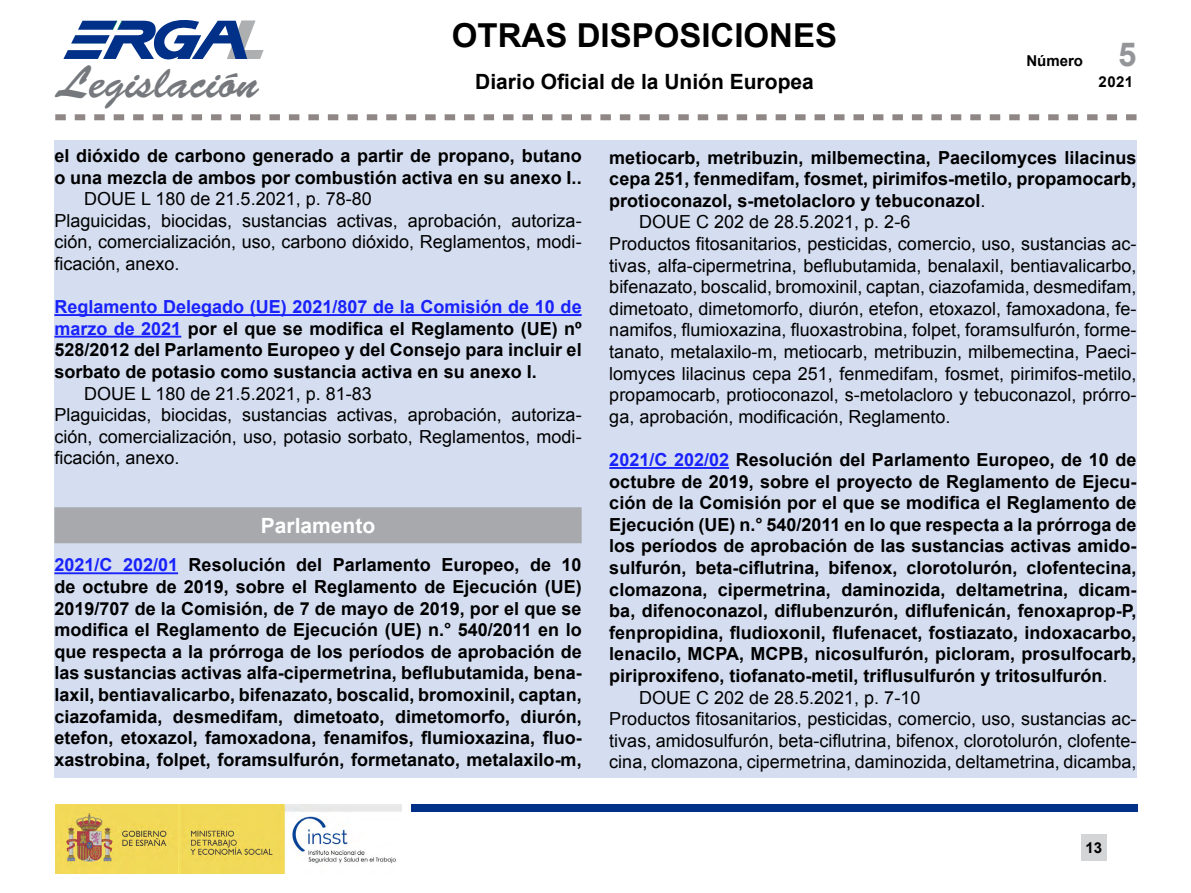
<style>
.page{position:relative;width:1191px;height:893px;background:#fff}
.page>*{position:absolute;margin:0;border:0;box-sizing:border-box;transform-origin:0 0}
.t1{font:italic 900 53.55px "Helvetica LT Std";color:#aeafb1;scale:1.11 1}
.t2{font:45.45px "Brush Script Std";color:#75787c}
.t3{font:700 33px "Arial";color:#000}
.t4{font:700 33px "Arial";color:#939598}
.t5{font:700 21px "Arial";color:#000}
._2_encabezados_EN_BL{font:700 21px "Arial";color:#fff}
._1_texto_normal{font:700 18px/21.6px "Arial";color:#000;text-align:justify}
._1_texto_normal-2{font:18px/21.6px "Arial";color:#000;text-align:justify}
._3_Texto_con_sangria{font:18px "Arial";color:#000}
.t6{font:700 15px "Arial";color:#000}
.s1{color:#1922fb}
.s2{font-weight:400}
</style>
<div class="page">
<div style="left:54px;top:140px;width:1082px;height:638px;background:#d5def1"></div>
<svg style="left:55px;top:114px;width:1081px;height:6px"></svg>
<div style="left:1080px;top:834px;width:26px;height:27px;background:#d3d5d6"></div>
<img style="left:55px;top:804px;width:346px;height:69px">
<div style="left:410px;top:805px;width:727px;height:7px;background:#003088"></div>
<svg style="left:63px;top:20px;width:184px;height:40px"></svg>
<hr style="left:54px;top:314px;width:527px;height:2px;background:#1922fb">
<hr style="left:54px;top:336px;width:127px;height:2px;background:#1922fb">
<div style="left:54px;top:507px;width:527px;height:36px;background:#a7a9ac"></div>
<hr style="left:54px;top:572px;width:124px;height:2px;background:#1922fb">
<hr style="left:609px;top:467px;width:120px;height:2px;background:#1922fb">
<h1 class="t1" style="left:222px;top:5px;width:49px">L</h1>
<h2 class="t2" style="left:57px;top:57px;width:202px">Legislación</h2>
<h3 class="t3" style="left:452px;top:13px;width:387px">OTRAS DISPOSICIONES</h3>
<p class="t5" style="left:475px;top:68px;width:340px">Diario Oficial de la Unión Europea</p>
<p class="t6" style="left:1026px;top:51px;width:58px">Número</p>
<h3 class="t4" style="left:1118px;top:32px;width:20px">5</h3>
<p class="t6" style="left:1098px;top:72px;width:36px">2021</p>
<p class="_1_texto_normal" style="left:54px;top:145px;width:529px">el dióxido de carbono generado a partir de propano, butano o una mezcla de ambos por combustión activa en su anexo I..</p>
<p class="_3_Texto_con_sangria" style="left:84px;top:187px;width:289px">DOUE L 180 de 21.5.2021, p. 78-80</p>
<p class="_1_texto_normal-2" style="left:54px;top:210px;width:529px">Plaguicidas, biocidas, sustancias activas, aprobación, autoriza&shy;ción, comercialización, uso, carbono dióxido, Reglamentos, modi&shy;ficación, anexo.</p>
<p class="_1_texto_normal" style="left:54px;top:297px;width:529px"><span class="s1">Reglamento Delegado (UE) 2021/807 de la Comisión de 10 de marzo de 2021</span> por el que se modifica el Reglamento (UE) nº 528/2012 del Parlamento Europeo y del Consejo para incluir el sorbato de potasio como sustancia activa en su anexo I.</p>
<p class="_3_Texto_con_sangria" style="left:84px;top:381px;width:289px">DOUE L 180 de 21.5.2021, p. 81-83</p>
<p class="_1_texto_normal-2" style="left:54px;top:404px;width:529px">Plaguicidas, biocidas, sustancias activas, aprobación, autoriza&shy;ción, comercialización, uso, potasio sorbato, Reglamentos, modi&shy;ficación, anexo.</p>
<p class="_2_encabezados_EN_BL" style="left:261px;top:511px;width:116px">Parlamento</p>
<p class="_1_texto_normal" style="left:54px;top:555px;width:529px"><span class="s1">2021/C 202/01</span> Resolución del Parlamento Europeo, de 10 de octubre de 2019, sobre el Reglamento de Ejecución (UE)<br>2019/707 de la Comisión, de 7 de mayo de 2019, por el que se modifica el Reglamento de Ejecución (UE) n.° 540/2011 en lo que respecta a la prórroga de los períodos de aprobación de las sustancias activas alfa-cipermetrina, beflubutamida, bena&shy;laxil, bentiavalicarbo, bifenazato, boscalid, bromoxinil, captan, ciazofamida, desmedifam, dimetoato, dimetomorfo, diurón, etefon, etoxazol, famoxadona, fenamifos, flumioxazina, fluo&shy;xastrobina, folpet, foramsulfurón, formetanato, metalaxilo-m,</p>
<p class="_1_texto_normal" style="left:609px;top:147px;width:529px">metiocarb, metribuzin, milbemectina, Paecilomyces lilacinus cepa 251, fenmedifam, fosmet, pirimifos-metilo, propamocarb, protioconazol, s-metolacloro y tebuconazol<span class="s2">.</span></p>
<p class="_3_Texto_con_sangria" style="left:639px;top:210px;width:273px">DOUE C 202 de 28.5.2021, p. 2-6</p>
<p class="_1_texto_normal-2" style="left:609px;top:233px;width:529px">Productos fitosanitarios, pesticidas, comercio, uso, sustancias ac&shy;tivas, alfa-cipermetrina, beflubutamida, benalaxil, bentiavalicarbo, bifenazato, boscalid, bromoxinil, captan, ciazofamida, desmedifam, dimetoato, dimetomorfo, diurón, etefon, etoxazol, famoxadona, fe&shy;namifos, flumioxazina, fluoxastrobina, folpet, foramsulfurón, forme&shy;tanato, metalaxilo-m, metiocarb, metribuzin, milbemectina, Paeci&shy;lomyces lilacinus cepa 251, fenmedifam, fosmet, pirimifos-metilo, propamocarb, protioconazol, s-metolacloro y tebuconazol, prórro&shy;ga, aprobación, modificación, Reglamento.</p>
<p class="_1_texto_normal" style="left:609px;top:449px;width:529px"><span class="s1">2021/C 202/02</span> Resolución del Parlamento Europeo, de 10 de octubre de 2019, sobre el proyecto de Reglamento de Ejecu&shy;ción de la Comisión por el que se modifica el Reglamento de Ejecución (UE) n.° 540/2011 en lo que respecta a la prórroga de los períodos de aprobación de las sustancias activas amido&shy;sulfurón, beta-ciflutrina, bifenox, clorotolurón, clofentecina, clomazona, cipermetrina, daminozida, deltametrina, dicam&shy;ba, difenoconazol, diflubenzurón, diflufenicán, fenoxaprop-P, fenpropidina, fludioxonil, flufenacet, fostiazato, indoxacarbo, lenacilo, MCPA, MCPB, nicosulfurón, picloram, prosulfocarb, piriproxifeno, tiofanato-metil, triflusulfurón y tritosulfurón<span class="s2">.</span></p>
<p class="_3_Texto_con_sangria" style="left:639px;top:686px;width:283px">DOUE C 202 de 28.5.2021, p. 7-10</p>
<p class="_1_texto_normal-2" style="left:609px;top:708px;width:529px">Productos fitosanitarios, pesticidas, comercio, uso, sustancias ac&shy;tivas, amidosulfurón, beta-ciflutrina, bifenox, clorotolurón, clofente&shy;cina, clomazona, cipermetrina, daminozida, deltametrina, dicamba,</p>
<p class="t6" style="left:1085px;top:838px;width:18px">13</p>
</div>
